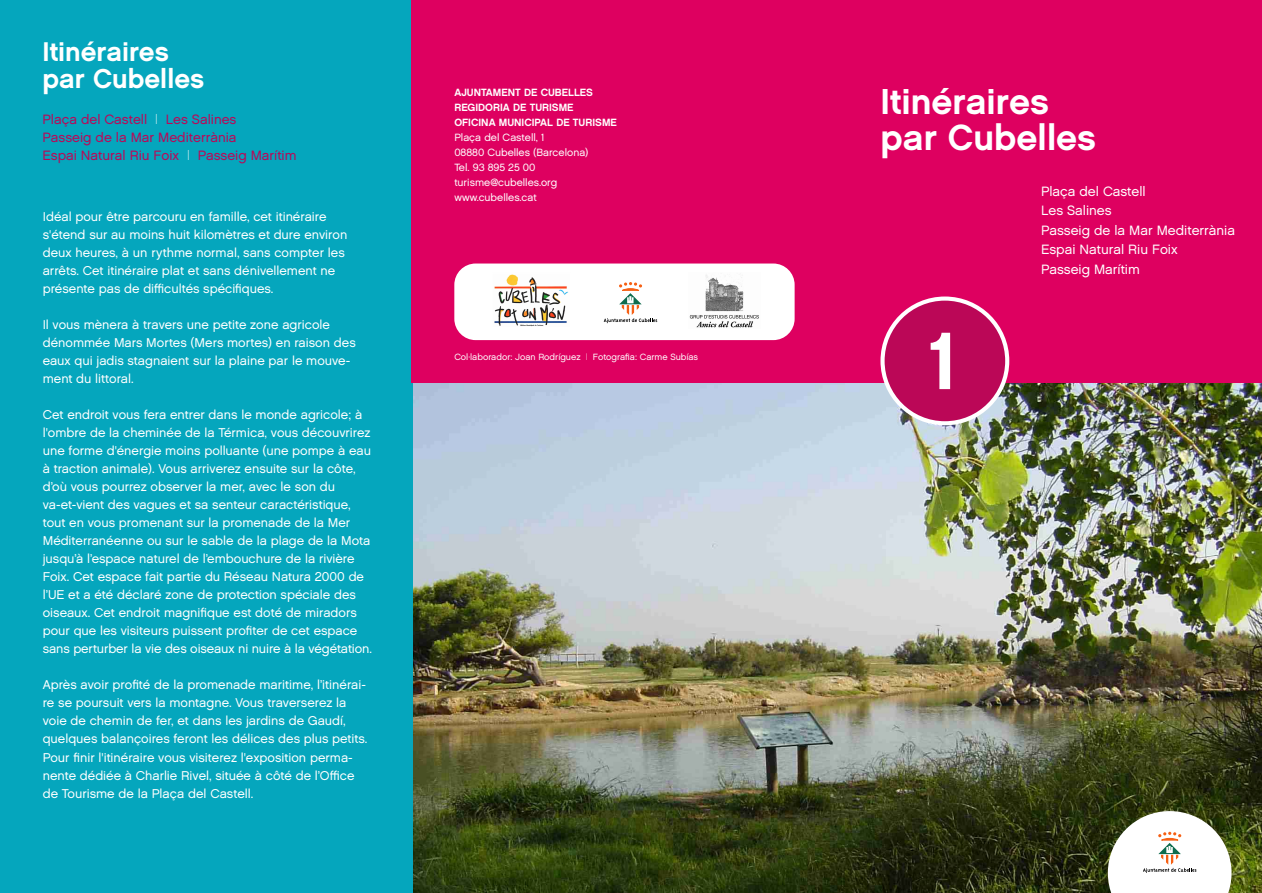
<style>
.page{position:relative;width:1262px;height:893px;background:#fff}
.page>*{position:absolute;margin:0;border:0;box-sizing:border-box;transform-origin:0 0}
.t1{font:36px/36px "Chalet New York Nineteen Sixty";color:#fff}
.t2{font:27px/27px "Chalet New York Nineteen Sixty";color:#fff}
.t3{font:13.5px/18px "Chalet London Nineteen Sixty";color:#bb0757}
.t4{font:13.5px/19.5px "Chalet London Nineteen Sixty";color:#fff}
.t5{font:12.75px/18px "Chalet London Nineteen Sixty";color:#fff}
.t6{font:10.5px/15px "Chalet London Nineteen Sixty";color:#fff}
.t7{font:10.5px/15px "Chalet New York Nineteen Sixty";color:#fff}
.t8{font:9px "Chalet London Nineteen Sixty";color:#fff}
.s1{font-family:"Chalet Paris Nineteen Sixty";color:#fff}
.s2{font-family:"Chalet Paris Nineteen Seventy"}
</style>
<div class="page">
<img style="left:412px;top:311px;width:850px;height:581px">
<div style="left:0;top:0;width:412px;height:892px;background:#05a6bd"></div>
<div style="left:412px;top:0;width:849px;height:383px;background:#de0060"></div>
<svg style="left:1107px;top:811px;width:124px;height:81px"></svg>
<svg style="left:880px;top:296px;width:129px;height:129px;fill:#fff"></svg>
<div style="left:884px;top:300px;width:121px;height:121px;background:#bb0757;border-radius:50%"></div>
<svg style="left:930px;top:333px;width:20px;height:56px"></svg>
<div style="left:454px;top:263px;width:340px;height:77px;background:#fff;border-radius:21px"></div>
<img style="left:689px;top:275px;width:70px;height:53px">
<img style="left:494px;top:274px;width:74px;height:52px">
<svg style="left:603px;top:282px;width:54px;height:41px"></svg>
<h2 class="t2" style="left:43px;top:38px;width:163px">Itinéraires par Cubelles</h2>
<p class="t3" style="left:43px;top:110px;width:255px">Plaça del Castell <span class="s1">|</span> Les Salines<br>Passeig de la Mar Mediterrània<br>Espai Natural Riu Foix <span class="s1">|</span> Passeig Marítim</p>
<p class="t5" style="left:43px;top:207px;width:306px">Idéal pour être parcouru en famille, cet itinéraire s'étend sur au moins huit kilomètres et dure environ deux heures, à un rythme normal, sans compter les arrêts. Cet itinéraire plat et sans dénivellement ne présente pas de difficultés spécifiques.</p>
<p class="t5" style="left:43px;top:316px;width:314px">Il vous mènera à travers une petite zone agricole dénommée Mars Mortes (Mers mortes) en raison des eaux qui jadis stagnaient sur la plaine par le mouve&shy;ment du littoral.</p>
<p class="t5" style="left:43px;top:406px;width:331px">Cet endroit vous fera entrer dans le monde agricole; à l'ombre de la cheminée de la Térmica, vous découvrirez une forme d'énergie moins polluante (une pompe à eau à traction animale). Vous arriverez ensuite sur la côte, d’où vous pourrez observer la mer, avec le son du va-et-vient des vagues et sa senteur caractéristique, tout en vous promenant sur la promenade de la Mer Méditerranéenne ou sur le sable de la plage de la Mota jusqu’à l’espace naturel de l’embouchure de la rivière Foix. Cet espace fait partie du Réseau Natura 2000 de l’UE et a été déclaré zone de protection spéciale des oiseaux. Cet endroit magnifique est doté de miradors pour que les visiteurs puissent profiter de cet espace sans perturber la vie des oiseaux ni nuire à la végétation.</p>
<p class="t5" style="left:43px;top:676px;width:326px">Après avoir profité de la promenade maritime, l’itinérai&shy;re se poursuit vers la montagne. Vous traverserez la voie de chemin de fer, et dans les jardins de Gaudí, quelques balançoires feront les délices des plus petits.<br>Pour finir l'itinéraire vous visiterez l'exposition perma&shy;nente dédiée à Charlie Rivel, située à côté de l’Office de Tourisme de la Plaça del Castell.</p>
<p class="t7" style="left:454px;top:85px;width:164px">AJUNTAMENT DE CUBELLES<br>REGIDORIA DE TURISME<br>OFICINA MUNICIPAL DE TURISME</p>
<p class="t6" style="left:454px;top:130px;width:136px">Plaça del Castell, 1<br>08880 Cubelles (Barcelona)<br>Tel. 93 895 25 00 turisme@cubelles.org www.cubelles.cat</p>
<p class="t8" style="left:454px;top:351px;width:245px">Col·laborador: Joan Rodríguez <span class="s2">|</span> Fotografia: Carme Subías</p>
<h1 class="t1" style="left:880px;top:83px;width:217px">Itinéraires par Cubelles</h1>
<p class="t4" style="left:1041px;top:181px;width:195px">Plaça del Castell<br>Les Salines<br>Passeig de la Mar Mediterrània<br>Espai Natural Riu Foix<br>Passeig Marítim</p>
</div>
